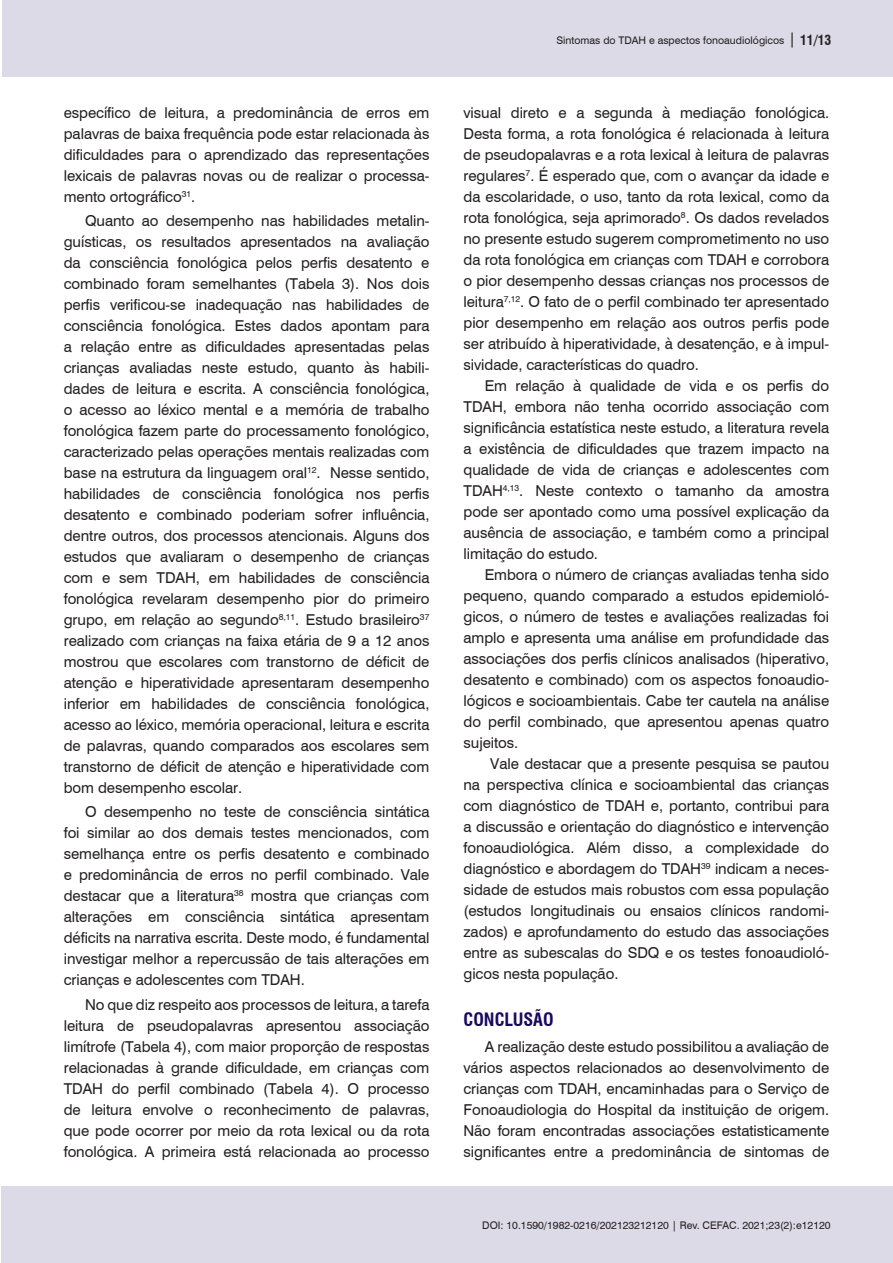
<style>
.page{position:relative;width:893px;height:1263px;background:#fff}
.page>*{position:absolute;margin:0;border:0;box-sizing:border-box;transform-origin:0 0}
.Nivel_1{font:700 condensed 18px "Swiss 721 BT";color:#18085f}
.Corpo_do_texto{font:15px/21px "Swiss 721 BT";letter-spacing:-.005em;color:#231f20;text-align:justify}
.t1{font:10.5px "Swiss 721 BT";color:#231f20}
.s1{font-size:15px}
.s2{font-weight:700;font-stretch:condensed;font-size:13.5px}
</style>
<div class="page">
<div style="left:1px;top:1186px;width:892px;height:77px;background:#dcdae7"></div>
<div style="left:2px;top:0;width:891px;height:77px;background:#dcdae7"></div>
<p class="Corpo_do_texto" style="left:64px;top:102px;width:367px">específico de leitura, a predominância de erros em palavras de baixa frequência pode estar relacionada às dificuldades para o aprendizado das representações lexicais de palavras novas ou de realizar o processa&shy;mento ortográfico<sup>31</sup>.</p>
<p class="Corpo_do_texto" style="left:64px;top:210px;width:367px;text-indent:21px">Quanto ao desempenho nas habilidades metalin&shy;guísticas, os resultados apresentados na avaliação da consciência fonológica pelos perfis desatento e combinado foram semelhantes (Tabela 3). Nos dois perfis verificou-se inadequação nas habilidades de consciência fonológica. Estes dados apontam para a relação entre as dificuldades apresentadas pelas crianças avaliadas neste estudo, quanto às habili&shy;dades de leitura e escrita. A consciência fonológica, o acesso ao léxico mental e a memória de trabalho fonológica fazem parte do processamento fonológico, caracterizado pelas operações mentais realizadas com base na estrutura da linguagem oral<sup>12</sup>. Nesse sentido, habilidades de consciência fonológica nos perfis desatento e combinado poderiam sofrer influência, dentre outros, dos processos atencionais. Alguns dos estudos que avaliaram o desempenho de crianças com e sem TDAH, em habilidades de consciência fonológica revelaram desempenho pior do primeiro grupo, em relação ao segundo<sup>8,11</sup>. Estudo brasileiro<sup>37 </sup>realizado com crianças na faixa etária de 9 a 12 anos mostrou que escolares com transtorno de déficit de atenção e hiperatividade apresentaram desempenho inferior em habilidades de consciência fonológica, acesso ao léxico, memória operacional, leitura e escrita de palavras, quando comparados aos escolares sem transtorno de déficit de atenção e hiperatividade com bom desempenho escolar.</p>
<p class="Corpo_do_texto" style="left:64px;top:801px;width:367px;text-indent:21px">O desempenho no teste de consciência sintática foi similar ao dos demais testes mencionados, com semelhança entre os perfis desatento e combinado e predominância de erros no perfil combinado. Vale destacar que a literatura<sup>38</sup> mostra que crianças com alterações em consciência sintática apresentam déficits na narrativa escrita. Deste modo, é fundamental investigar melhor a repercussão de tais alterações em crianças e adolescentes com TDAH.</p>
<p class="Corpo_do_texto" style="left:64px;top:994px;width:367px;text-indent:21px">No que diz respeito aos processos de leitura, a tarefa leitura de pseudopalavras apresentou associação limítrofe (Tabela 4), com maior proporção de respostas relacionadas à grande dificuldade, em crianças com TDAH do perfil combinado (Tabela 4). O processo de leitura envolve o reconhecimento de palavras, que pode ocorrer por meio da rota lexical ou da rota fonológica. A primeira está relacionada ao processo</p>
<p class="t1" style="left:556px;top:34px;width:276px">Sintomas do TDAH e aspectos fonoaudiológicos <span class="s1">|</span> <span class="s2">11/13</span></p>
<p class="Corpo_do_texto" style="left:463px;top:102px;width:367px">visual direto e a segunda à mediação fonológica.<br>Desta forma, a rota fonológica é relacionada à leitura de pseudopalavras e a rota lexical à leitura de palavras regulares<sup>7</sup>. É esperado que, com o avançar da idade e da escolaridade, o uso, tanto da rota lexical, como da rota fonológica, seja aprimorado<sup>8</sup>. Os dados revelados no presente estudo sugerem comprometimento no uso da rota fonológica em crianças com TDAH e corrobora o pior desempenho dessas crianças nos processos de leitura<sup>7,12</sup>. O fato de o perfil combinado ter apresentado pior desempenho em relação aos outros perfis pode ser atribuído à hiperatividade, à desatenção, e à impul&shy;sividade, características do quadro.</p>
<p class="Corpo_do_texto" style="left:463px;top:375px;width:367px;text-indent:21px">Em relação à qualidade de vida e os perfis do TDAH, embora não tenha ocorrido associação com significância estatística neste estudo, a literatura revela a existência de dificuldades que trazem impacto na qualidade de vida de crianças e adolescentes com TDAH<sup>4,13</sup>. Neste contexto o tamanho da amostra pode ser apontado como uma possível explicação da ausência de associação, e também como a principal limitação do estudo.</p>
<p class="Corpo_do_texto" style="left:463px;top:564px;width:367px;text-indent:21px">Embora o número de crianças avaliadas tenha sido pequeno, quando comparado a estudos epidemioló&shy;gicos, o número de testes e avaliações realizadas foi amplo e apresenta uma análise em profundidade das associações dos perfis clínicos analisados (hiperativo, desatento e combinado) com os aspectos fonoaudio&shy;lógicos e socioambientais. Cabe ter cautela na análise do perfil combinado, que apresentou apenas quatro sujeitos.</p>
<p class="Corpo_do_texto" style="left:463px;top:753px;width:367px;text-indent:27px">Vale destacar que a presente pesquisa se pautou na perspectiva clínica e socioambiental das crianças com diagnóstico de TDAH e, portanto, contribui para a discussão e orientação do diagnóstico e intervenção fonoaudiológica. Além disso, a complexidade do diagnóstico e abordagem do TDAH<sup>39</sup> indicam a neces&shy;sidade de estudos mais robustos com essa população (estudos longitudinais ou ensaios clínicos randomi&shy;zados) e aprofundamento do estudo das associações entre as subescalas do SDQ e os testes fonoaudioló&shy;gicos nesta população.</p>
<p class="Nivel_1" style="left:463px;top:1009px;width:92px">CONCLUSÃO</p>
<p class="Corpo_do_texto" style="left:463px;top:1036px;width:367px;text-indent:21px">A realização deste estudo possibilitou a avaliação de vários aspectos relacionados ao desenvolvimento de crianças com TDAH, encaminhadas para o Serviço de Fonoaudiologia do Hospital da instituição de origem.<br>Não foram encontradas associações estatisticamente significantes entre a predominância de sintomas de</p>
<p class="t1" style="left:482px;top:1218px;width:350px">DOI: 10.1590/1982-0216/202123212120 | Rev. CEFAC. 2021;23(2):e12120</p>
</div>
